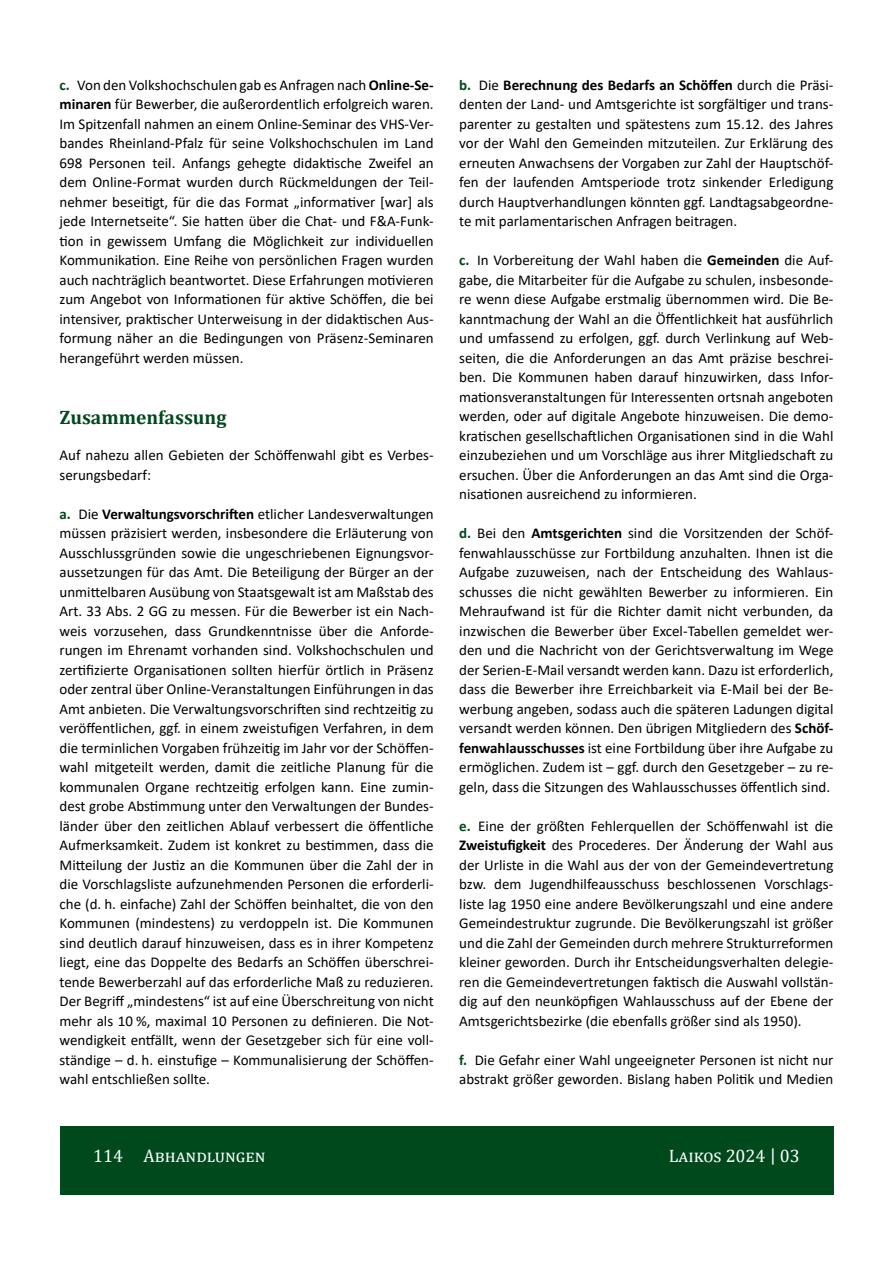
<style>
.page{position:relative;width:893px;height:1263px;background:#fff}
.page>*{position:absolute;margin:0;border:0;box-sizing:border-box;transform-origin:0 0}
.Ü1{font:700 19.5px "Cambria";color:#00491d}
.t1{font:18px "Cambria";color:#fff}
.Text_mit-Abstand{font:15px/19.5px "Calibri";color:#000;text-align:justify}
.Text{font:15px/19.5px "Calibri";color:#000}
.s1{font-weight:700;color:#00491d}
.s2{font-weight:700}
</style>
<div class="page">
<div style="left:60px;top:1127px;width:773px;height:68px;background:#00491d"></div>
<p class="Text_mit-Abstand" style="left:60px;top:75px;width:376px"><span class="s1">c.</span> Von den Volkshochschulen gab es Anfragen nach <span class="s2">Online-Se&shy;minaren</span> für Bewerber, die außerordentlich erfolgreich waren.<br>Im Spitzenfall nahmen an einem Online-Seminar des VHS-Ver&shy;bandes Rheinland-Pfalz für seine Volkshochschulen im Land 698 Personen teil. Anfangs gehegte didaktische Zweifel an dem Online-Format wurden durch Rückmeldungen der Teil&shy;nehmer beseitigt, für die das Format „informativer [war] als jede Internetseite“. Sie hatten über die Chat- und F&amp;A-Funk&shy;tion in gewissem Umfang die Möglichkeit zur individuellen Kommunikation. Eine Reihe von persönlichen Fragen wurden auch nachträglich beantwortet. Diese Erfahrungen motivieren zum Angebot von Informationen für aktive Schöffen, die bei intensiver, praktischer Unterweisung in der didaktischen Aus&shy;formung näher an die Bedingungen von Präsenz-Seminaren herangeführt werden müssen.</p>
<p class="Ü1" style="left:60px;top:403px;width:168px">Zusammenfassung</p>
<p class="Text" style="left:60px;top:445px;width:376px">Auf nahezu allen Gebieten der Schöffenwahl gibt es Verbes&shy;serungsbedarf:</p>
<p class="Text_mit-Abstand" style="left:60px;top:504px;width:376px"><span class="s1">a.</span> Die <span class="s2">Verwaltungsvorschriften</span> etlicher Landesverwaltungen müssen präzisiert werden, insbesondere die Erläuterung von Ausschlussgründen sowie die ungeschriebenen Eignungsvor&shy;aussetzungen für das Amt. Die Beteiligung der Bürger an der unmittelbaren Ausübung von Staatsgewalt ist am Maßstab des Art. 33 Abs. 2 GG zu messen. Für die Bewerber ist ein Nach&shy;weis vorzusehen, dass Grundkenntnisse über die Anforde&shy;rungen im Ehrenamt vorhanden sind. Volkshochschulen und zertifizierte Organisationen sollten hierfür örtlich in Präsenz oder zentral über Online-Veranstaltungen Einführungen in das Amt anbieten. Die Verwaltungsvorschriften sind rechtzeitig zu veröffentlichen, ggf. in einem zweistufigen Verfahren, in dem die terminlichen Vorgaben frühzeitig im Jahr vor der Schöffen&shy;wahl mitgeteilt werden, damit die zeitliche Planung für die kommunalen Organe rechtzeitig erfolgen kann. Eine zumin&shy;dest grobe Abstimmung unter den Verwaltungen der Bundes&shy;länder über den zeitlichen Ablauf verbessert die öffentliche Aufmerksamkeit. Zudem ist konkret zu bestimmen, dass die Mitteilung der Justiz an die Kommunen über die Zahl der in die Vorschlagsliste aufzunehmenden Personen die erforderli&shy;che (d. h. einfache) Zahl der Schöffen beinhaltet, die von den Kommunen (mindestens) zu verdoppeln ist. Die Kommunen sind deutlich darauf hinzuweisen, dass es in ihrer Kompetenz liegt, eine das Doppelte des Bedarfs an Schöffen überschrei&shy;tende Bewerberzahl auf das erforderliche Maß zu reduzieren.<br>Der Begriff „mindestens“ ist auf eine Überschreitung von nicht mehr als 10 %, maximal 10 Personen zu definieren. Die Not&shy;wendigkeit entfällt, wenn der Gesetzgeber sich für eine voll&shy;ständige – d. h. einstufige – Kommunalisierung der Schöffen&shy;wahl entschließen sollte.</p>
<p class="Text_mit-Abstand" style="left:459px;top:75px;width:376px"><span class="s1">b.</span> Die <span class="s2">Berechnung des Bedarfs an Schöffen</span> durch die Präsi&shy;denten der Land- und Amtsgerichte ist sorgfältiger und trans&shy;parenter zu gestalten und spätestens zum 15.12. des Jahres vor der Wahl den Gemeinden mitzuteilen. Zur Erklärung des erneuten Anwachsens der Vorgaben zur Zahl der Hauptschöf&shy;fen der laufenden Amtsperiode trotz sinkender Erledigung durch Hauptverhandlungen könnten ggf. Landtagsabgeordne&shy;te mit parlamentarischen Anfragen beitragen.</p>
<p class="Text_mit-Abstand" style="left:459px;top:250px;width:376px"><span class="s1">c.</span> In Vorbereitung der Wahl haben die <span class="s2">Gemeinden</span> die Auf&shy;gabe, die Mitarbeiter für die Aufgabe zu schulen, insbesonde&shy;re wenn diese Aufgabe erstmalig übernommen wird. Die Be&shy;kanntmachung der Wahl an die Öffentlichkeit hat ausführlich und umfassend zu erfolgen, ggf. durch Verlinkung auf Web&shy;seiten, die die Anforderungen an das Amt präzise beschrei&shy;ben. Die Kommunen haben darauf hinzuwirken, dass Infor&shy;mationsveranstaltungen für Interessenten ortsnah angeboten werden, oder auf digitale Angebote hinzuweisen. Die demo&shy;kratischen gesellschaftlichen Organisationen sind in die Wahl einzubeziehen und um Vorschläge aus ihrer Mitgliedschaft zu ersuchen. Über die Anforderungen an das Amt sind die Orga&shy;nisationen ausreichend zu informieren.</p>
<p class="Text_mit-Abstand" style="left:459px;top:523px;width:376px"><span class="s1">d.</span> Bei den <span class="s2">Amtsgerichten</span> sind die Vorsitzenden der Schöf&shy;fenwahlausschüsse zur Fortbildung anzuhalten. Ihnen ist die Aufgabe zuzuweisen, nach der Entscheidung des Wahlaus&shy;schusses die nicht gewählten Bewerber zu informieren. Ein Mehraufwand ist für die Richter damit nicht verbunden, da inzwischen die Bewerber über Excel-Tabellen gemeldet wer&shy;den und die Nachricht von der Gerichtsverwaltung im Wege der Serien-E-Mail versandt werden kann. Dazu ist erforderlich, dass die Bewerber ihre Erreichbarkeit via E-Mail bei der Be&shy;werbung angeben, sodass auch die späteren Ladungen digital versandt werden können. Den übrigen Mitgliedern des <span class="s2">Schöf&shy;fenwahlausschusses</span> ist eine Fortbildung über ihre Aufgabe zu ermöglichen. Zudem ist – ggf. durch den Gesetzgeber – zu re&shy;geln, dass die Sitzungen des Wahlausschusses öffentlich sind.</p>
<p class="Text_mit-Abstand" style="left:459px;top:816px;width:376px"><span class="s1">e.</span> Eine der größten Fehlerquellen der Schöffenwahl ist die <span class="s2">Zweistufigkeit</span> des Procederes. Der Änderung der Wahl aus der Urliste in die Wahl aus der von der Gemeindevertretung bzw. dem Jugendhilfeausschuss beschlossenen Vorschlags&shy;liste lag 1950 eine andere Bevölkerungszahl und eine andere Gemeindestruktur zugrunde. Die Bevölkerungszahl ist größer und die Zahl der Gemeinden durch mehrere Strukturreformen kleiner geworden. Durch ihr Entscheidungsverhalten delegie&shy;ren die Gemeindevertretungen faktisch die Auswahl vollstän&shy;dig auf den neunköpfigen Wahlausschuss auf der Ebene der Amtsgerichtsbezirke (die ebenfalls größer sind als 1950).</p>
<p class="Text_mit-Abstand" style="left:459px;top:1050px;width:376px"><span class="s1">f.</span> Die Gefahr einer Wahl ungeeigneter Personen ist nicht nur abstrakt größer geworden. Bislang haben Politik und Medien</p>
<p class="t1" style="left:93px;top:1146px;width:174px">114 Abhandlungen</p>
<p class="t1" style="left:669px;top:1146px;width:132px">Laikos 2024 | 03</p>
</div>
